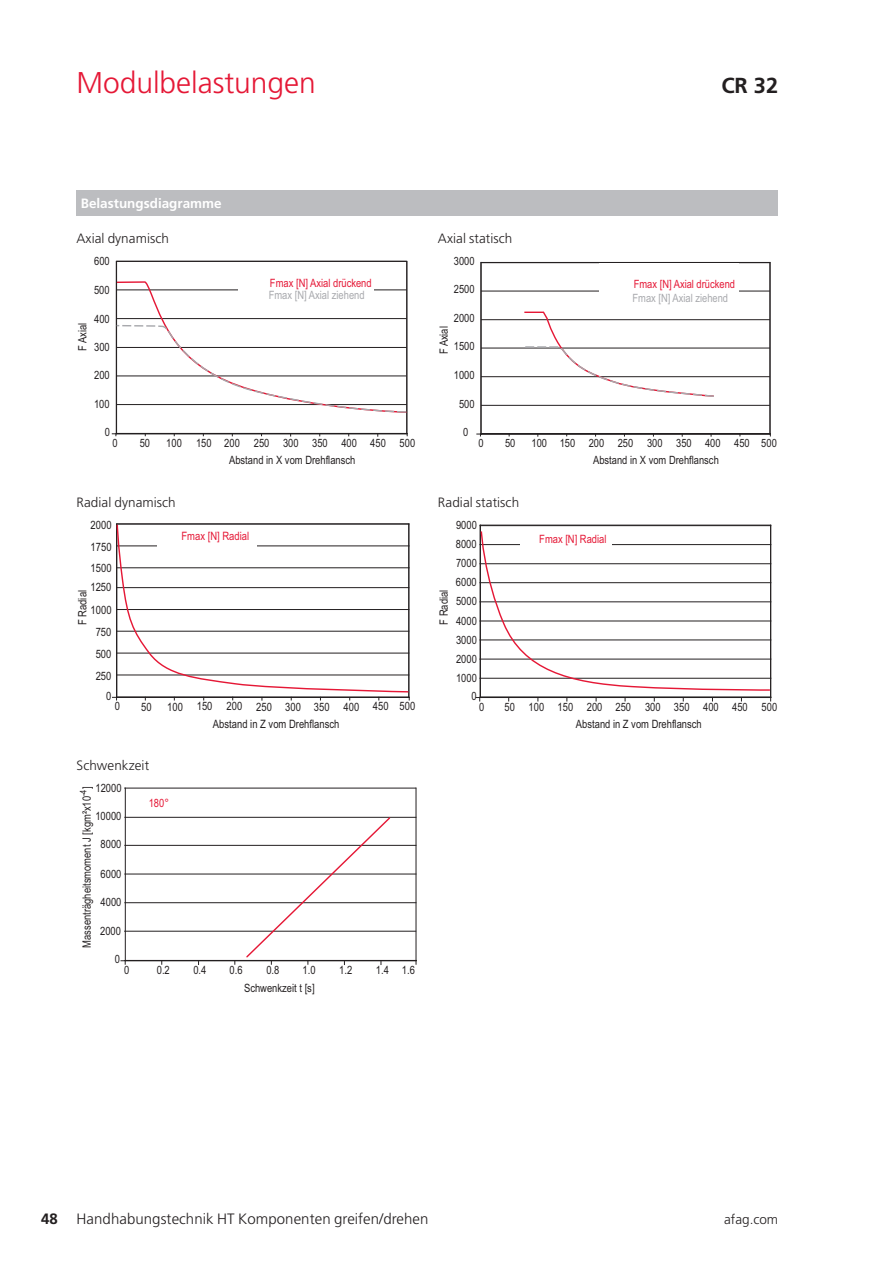
<style>
.page{position:relative;width:893px;height:1263px;background:#fff}
.page>*{position:absolute;margin:0;border:0;box-sizing:border-box;transform-origin:0 0}
.t1{font:300 30px "Frutiger LT Pro";color:#e51836}
.t2{font:700 21.75px "Frutiger LT Pro";color:#231f20}
.t3{font:300 15px "Frutiger LT Pro";letter-spacing:.005em;color:#231f20}
.t4{font:300 13.5px "Frutiger LT Pro";letter-spacing:.005em;color:#231f20}
.t5{font:700 13.5px "Frutiger LT Pro";color:#fff}
.t6{font:11.55px/21.8px "Arial Narrow";color:#231f20}
.t7{font:11.55px "Arial Narrow";color:#e51836}
.t8{font:11.4px/17.4px "Arial Narrow";color:#231f20}
.t9{font:11.4px "Arial Narrow";color:#e51836}
.t10{font:11.4px "Arial Narrow";color:#a8a9ad}
.s1{font-weight:700}
</style>
<div class="page">
<div style="left:77px;top:190px;width:701px;height:26px;background:#bcbdc0"></div>
<hr style="left:112px;top:433px;width:295px;height:1px;background:#231f20">
<hr style="left:407px;top:261px;width:1px;height:173px;background:#231f20">
<div style="left:116px;top:261px;width:291px;height:173px;border:1px solid #231f20"></div>
<svg style="left:115px;top:281px;width:293px;height:133px"></svg>
<hr style="left:477px;top:434px;width:293px;height:1px;background:#231f20">
<hr style="left:770px;top:262px;width:1px;height:172px;background:#231f20">
<hr style="left:481px;top:405px;width:288px;height:1px;background:#231f20">
<hr style="left:481px;top:376px;width:288px;height:1px;background:#231f20">
<hr style="left:481px;top:348px;width:288px;height:1px;background:#231f20">
<hr style="left:481px;top:319px;width:288px;height:1px;background:#231f20">
<hr style="left:481px;top:291px;width:288px;height:1px;background:#231f20">
<div style="left:481px;top:262px;width:289px;height:172px;border:1px solid #231f20"></div>
<div style="left:599px;top:264px;width:139px;height:34px;background:#fff"></div>
<svg style="left:523px;top:311px;width:192px;height:86px"></svg>
<hr style="left:113px;top:697px;width:296px;height:1px;background:#231f20">
<hr style="left:409px;top:524px;width:1px;height:173px;background:#231f20">
<svg style="left:116px;top:523px;width:294px;height:170px"></svg>
<hr style="left:476px;top:697px;width:295px;height:1px;background:#231f20">
<div style="left:480px;top:525px;width:291px;height:173px;border:1px solid #231f20"></div>
<svg style="left:480px;top:530px;width:291px;height:161px"></svg>
<hr style="left:121px;top:960px;width:295px;height:1px;background:#231f20">
<hr style="left:125px;top:788px;width:1px;height:173px;background:#231f20">
<hr style="left:416px;top:788px;width:1px;height:173px;background:#231f20">
<hr style="left:125px;top:902px;width:291px;height:1px;background:#231f20">
<hr style="left:125px;top:931px;width:291px;height:1px;background:#231f20">
<hr style="left:125px;top:874px;width:291px;height:1px;background:#231f20">
<hr style="left:125px;top:845px;width:291px;height:1px;background:#231f20">
<hr style="left:125px;top:817px;width:291px;height:1px;background:#231f20">
<hr style="left:125px;top:788px;width:291px;height:1px;background:#231f20">
<svg style="left:245px;top:816px;width:147px;height:148px"></svg>
<h1 class="t1" style="left:77px;top:65px;width:241px">Modulbelastungen</h1>
<h2 class="t2" style="left:721px;top:72px;width:58px">CR 32</h2>
<p class="t5" style="left:81px;top:196px;width:143px">Belastungsdiagramme</p>
<p class="t4" style="left:77px;top:231px;width:94px">Axial dynamisch</p>
<p class="t8" style="left:94px;top:252px;width:17px">600</p>
<p class="t8" style="left:94px;top:281px;width:17px">500</p>
<p class="t8" style="left:94px;top:309px;width:17px">400</p>
<p class="t8" style="left:94px;top:338px;width:17px">300</p>
<p class="t8" style="left:94px;top:366px;width:17px">200</p>
<p class="t8" style="left:73px;top:351px;width:30px;rotate:-90deg">F Axial</p>
<p class="t8" style="left:94px;top:395px;width:17px">100</p>
<p class="t8" style="left:105px;top:423px;width:7px">0</p>
<p class="t9" style="left:270px;top:274px;width:103px">Fmax [N] Axial drückend</p>
<p class="t10" style="left:269px;top:287px;width:98px">Fmax [N] Axial ziehend</p>
<p class="t8" style="left:112px;top:434px;width:7px">0</p>
<p class="t8" style="left:140px;top:434px;width:12px">50</p>
<p class="t8" style="left:166px;top:434px;width:47px">100 150</p>
<p class="t8" style="left:254px;top:434px;width:163px">250 300 350 400 450 500</p>
<p class="t8" style="left:224px;top:434px;width:17px">200</p>
<p class="t4" style="left:77px;top:494px;width:101px">Radial dynamisch</p>
<p class="t8" style="left:229px;top:451px;width:128px">Abstand in X vom Drehflansch</p>
<p class="t6" style="left:91px;top:513px;width:23px">2000<br>1750</p>
<p class="t6" style="left:90px;top:576px;width:23px">1250</p>
<p class="t6" style="left:96px;top:621px;width:17px">750<br>500</p>
<p class="t6" style="left:106px;top:684px;width:7px">0</p>
<p class="t6" style="left:91px;top:557px;width:23px">1500</p>
<p class="t6" style="left:91px;top:598px;width:23px">1000</p>
<p class="t6" style="left:71px;top:625px;width:37px;rotate:-90deg">F Radial</p>
<p class="t6" style="left:96px;top:665px;width:17px">250</p>
<p class="t7" style="left:182px;top:528px;width:69px">Fmax [N] Radial</p>
<p class="t6" style="left:115px;top:695px;width:7px">0</p>
<p class="t6" style="left:141px;top:695px;width:12px">50</p>
<p class="t6" style="left:213px;top:697px;width:128px;line-height:17.5px;text-indent:-46px">100 150 200 250 300 350<br>Abstand in Z vom Drehflansch</p>
<p class="t6" style="left:344px;top:695px;width:73px">400 450 500</p>
<p class="t4" style="left:77px;top:758px;width:74px">Schwenkzeit</p>
<p class="t8" style="left:95px;top:779px;width:28px">12000</p>
<p class="t8" style="left:78px;top:948px;width:162px;rotate:-90deg">Massenträgheitsmoment J [kgm²x10<sup>-4</sup>]</p>
<p class="t8" style="left:95px;top:807px;width:28px">10000</p>
<p class="t8" style="left:101px;top:835px;width:22px">8000</p>
<p class="t8" style="left:101px;top:865px;width:22px">6000</p>
<p class="t8" style="left:101px;top:893px;width:22px">4000</p>
<p class="t8" style="left:100px;top:922px;width:22px">2000</p>
<p class="t8" style="left:115px;top:950px;width:7px">0</p>
<p class="t9" style="left:149px;top:795px;width:22px">180°</p>
<p class="t8" style="left:124px;top:961px;width:7px">0</p>
<p class="t8" style="left:157px;top:961px;width:15px">0.2</p>
<p class="t8" style="left:193px;top:961px;width:15px">0.4</p>
<p class="t8" style="left:230px;top:961px;width:15px">0.6</p>
<p class="t8" style="left:266px;top:961px;width:15px">0.8</p>
<p class="t8" style="left:303px;top:961px;width:15px">1.0</p>
<p class="t8" style="left:339px;top:961px;width:15px">1.2</p>
<p class="t8" style="left:376px;top:961px;width:41px">1.4 1.6</p>
<p class="t8" style="left:244px;top:978px;width:72px">Schwenkzeit t [s]</p>
<p class="t4" style="left:438px;top:231px;width:76px">Axial statisch</p>
<p class="t8" style="left:454px;top:252px;width:22px">3000</p>
<p class="t8" style="left:454px;top:280px;width:22px">2500</p>
<p class="t8" style="left:454px;top:309px;width:22px">2000</p>
<p class="t8" style="left:454px;top:337px;width:22px">1500</p>
<p class="t8" style="left:454px;top:366px;width:22px">1000</p>
<p class="t8" style="left:435px;top:354px;width:30px;rotate:-90deg">F Axial</p>
<p class="t8" style="left:459px;top:395px;width:17px">500</p>
<p class="t8" style="left:463px;top:423px;width:7px">0</p>
<p class="t9" style="left:634px;top:275px;width:103px">Fmax [N] Axial drückend</p>
<p class="t10" style="left:633px;top:290px;width:97px">Fmax [N] Axial ziehend</p>
<p class="t8" style="left:478px;top:434px;width:7px">0</p>
<p class="t8" style="left:505px;top:434px;width:12px">50</p>
<p class="t8" style="left:531px;top:434px;width:247px">100 150 200 250 300 350 400 450 500</p>
<p class="t4" style="left:438px;top:494px;width:83px">Radial statisch</p>
<p class="t8" style="left:435px;top:625px;width:36px;rotate:-90deg">F Radial</p>
<p class="t8" style="left:456px;top:516px;width:22px">9000</p>
<p class="t8" style="left:456px;top:535px;width:22px">8000</p>
<p class="t8" style="left:456px;top:573px;width:22px">6000</p>
<p class="t8" style="left:456px;top:611px;width:22px">4000</p>
<p class="t8" style="left:456px;top:554px;width:22px">7000</p>
<p class="t8" style="left:456px;top:592px;width:22px">5000</p>
<p class="t8" style="left:456px;top:630px;width:22px">3000</p>
<p class="t8" style="left:456px;top:649px;width:22px">2000</p>
<p class="t8" style="left:456px;top:669px;width:22px">1000</p>
<p class="t8" style="left:472px;top:687px;width:7px">0</p>
<p class="t8" style="left:593px;top:451px;width:127px">Abstand in X vom Drehflansch</p>
<p class="t9" style="left:539px;top:530px;width:69px">Fmax [N] Radial</p>
<p class="t8" style="left:479px;top:697px;width:7px">0</p>
<p class="t8" style="left:576px;top:697px;width:127px;text-indent:-71px">50 100 150 200 250 300 350<br>Abstand in Z vom Drehflansch</p>
<p class="t8" style="left:703px;top:697px;width:76px">400 450 500</p>
<h3 class="t3" style="left:41px;top:1210px;width:389px"><span class="s1">48</span> Handhabungstechnik HT Komponenten greifen/drehen</h3>
<p class="t4" style="left:724px;top:1211px;width:55px">afag.com</p>
</div>
